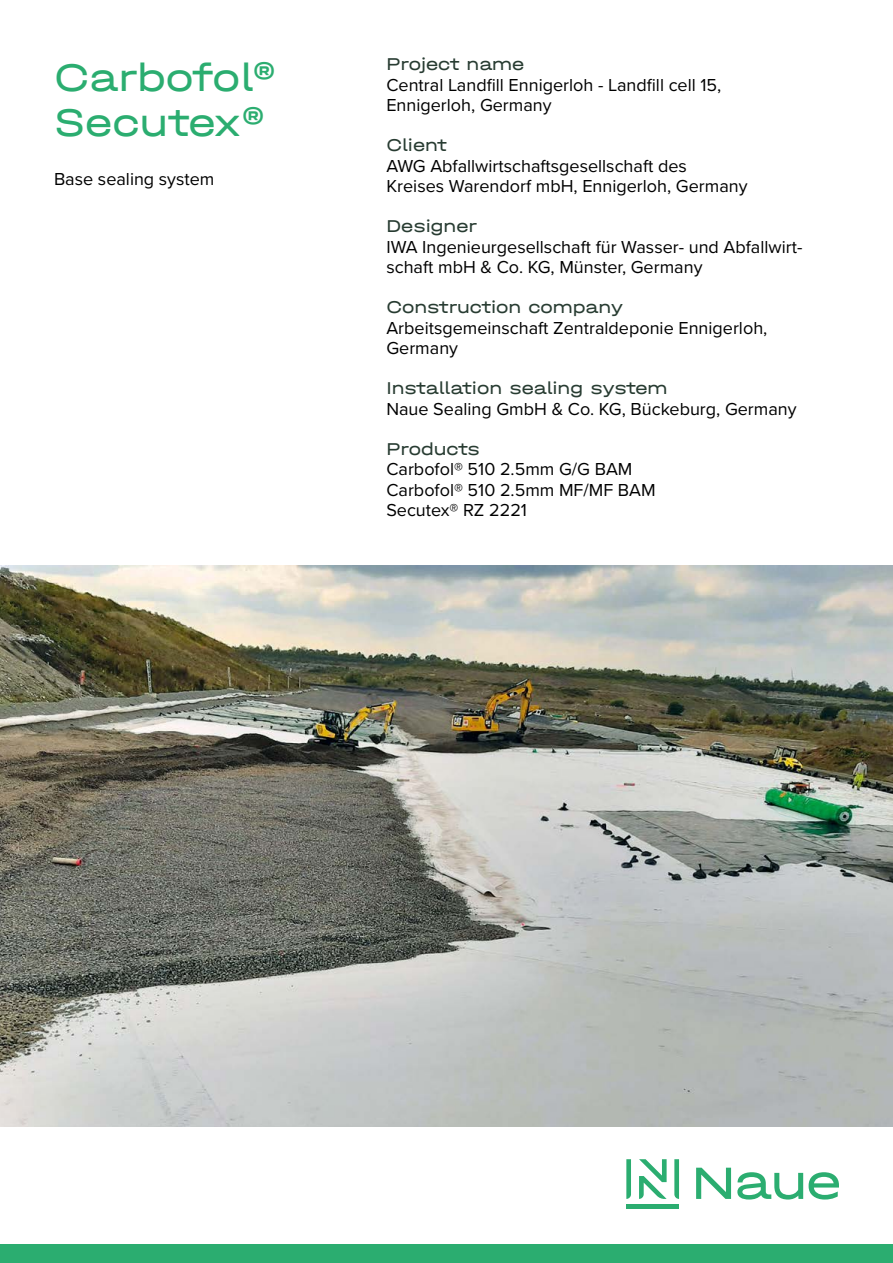
<style>
.page{position:relative;width:893px;height:1263px;background:#fff}
.page>*{position:absolute;margin:0;border:0;box-sizing:border-box;transform-origin:0 0}
.t1{font:40.5px/45px "Halvar Breit";color:#2bad70}
.t2{font:18px/20.2px "Proxima Nova";color:#000}
.t3{font:18px "Halvar Breit";color:#283c32}
</style>
<div class="page">
<div style="left:626px;top:1204px;width:53px;height:5px;background:#2bad70"></div>
<svg style="left:626px;top:1159px;width:5px;height:40px"></svg>
<svg style="left:674px;top:1159px;width:5px;height:40px"></svg>
<svg style="left:639px;top:1159px;width:28px;height:40px"></svg>
<svg style="left:737px;top:1172px;width:66px;height:27px"></svg>
<svg style="left:809px;top:1172px;width:30px;height:27px"></svg>
<svg style="left:696px;top:1168px;width:35px;height:31px"></svg>
<div style="left:0;top:1245px;width:893px;height:18px;background:#2bad70"></div>
<img style="left:0;top:566px;width:893px;height:561px">
<h1 class="t1" style="left:54px;top:54px;width:224px">Carbofol®<br>Secutex®</h1>
<p class="t2" style="left:54px;top:168px;width:162px">Base sealing system</p>
<p class="t3" style="left:386px;top:53px;width:139px">Project name</p>
<p class="t2" style="left:386px;top:74px;width:336px">Central Landfill Ennigerloh - Landfill cell 15,<br>Ennigerloh, Germany</p>
<p class="t3" style="left:386px;top:134px;width:62px">Client</p>
<p class="t2" style="left:386px;top:155px;width:363px">AWG Abfallwirtschaftsgesellschaft des<br>Kreises Warendorf mbH, Ennigerloh, Germany</p>
<p class="t3" style="left:386px;top:215px;width:92px">Designer</p>
<p class="t2" style="left:386px;top:236px;width:417px">IWA Ingenieurgesellschaft für Wasser- und Abfallwirt&shy;schaft mbH &amp; Co. KG, Münster, Germany</p>
<p class="t3" style="left:386px;top:296px;width:238px">Construction company</p>
<p class="t2" style="left:386px;top:317px;width:382px">Arbeitsgemeinschaft Zentraldeponie Ennigerloh,<br>Germany</p>
<p class="t3" style="left:386px;top:377px;width:283px">Installation sealing system</p>
<p class="t2" style="left:386px;top:398px;width:412px">Naue Sealing GmbH &amp; Co. KG, Bückeburg, Germany</p>
<p class="t3" style="left:386px;top:438px;width:95px">Products</p>
<p class="t2" style="left:386px;top:458px;width:271px">Carbofol® 510 2.5mm G/G BAM<br>Carbofol® 510 2.5mm MF/MF BAM<br>Secutex® RZ 2221</p>
</div>
